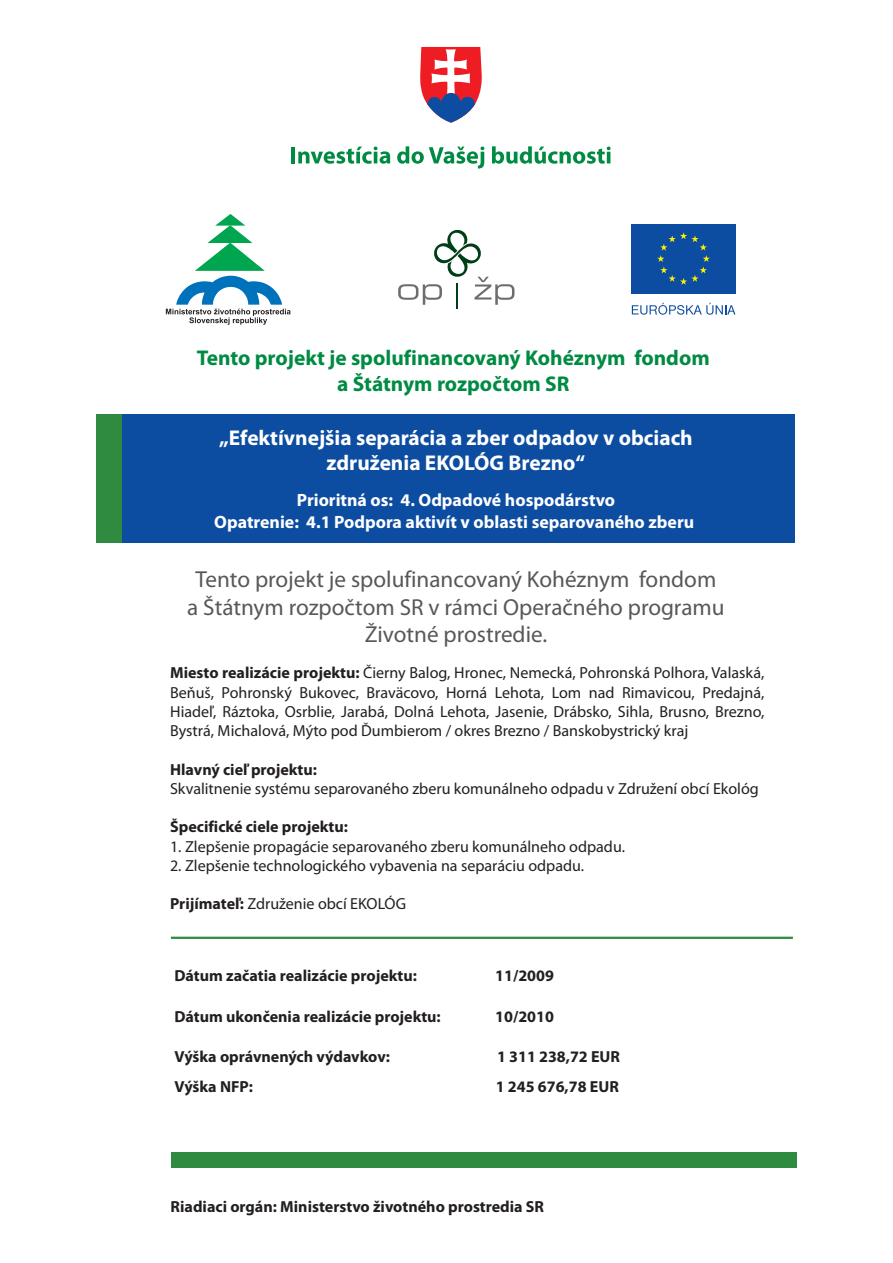
<style>
.page{position:relative;width:893px;height:1263px;background:#fff}
.page>*{position:absolute;margin:0;border:0;box-sizing:border-box;transform-origin:0 0}
.t1{font:23.1px/27.8px "Myriad Pro";color:#57585a;text-align:center}
.t2{font:700 21.45px/25.7px "Myriad Pro";color:#fff;text-align:center}
.t3{font:700 21.45px/25.7px "Myriad Pro";color:#008b43;text-align:center}
.t4{font:700 17.85px/21.5px "Myriad Pro";color:#fff;text-align:center}
.t5{font:16.05px/19.2px "Myriad Pro";color:#231f20;text-align:justify}
.t6{font:700 16.05px "Myriad Pro";color:#231f20}
.s1{font-weight:700}
</style>
<div class="page">
<div style="left:107px;top:414px;width:688px;height:129px;background:#0d4da1"></div>
<hr style="left:171px;top:937px;width:622px;height:2px;background:#2f8b40">
<div style="left:171px;top:1153px;width:626px;height:15px;background:#2f8b40"></div>
<div style="left:96px;top:414px;width:26px;height:129px;background:#2f8b40"></div>
<svg style="left:420px;top:47px;width:62px;height:76px"></svg>
<hr style="left:292px;top:147px;width:3px;height:16px;background:#008b43">
<svg style="left:298px;top:147px;width:92px;height:17px"></svg>
<svg style="left:397px;top:146px;width:87px;height:23px"></svg>
<svg style="left:492px;top:146px;width:119px;height:18px"></svg>
<svg style="left:166px;top:214px;width:125px;height:111px"></svg>
<div style="left:631px;top:224px;width:105px;height:70px;background:#0d4da1"></div>
<svg style="left:657px;top:232px;width:53px;height:53px"></svg>
<svg style="left:632px;top:303px;width:103px;height:12px"></svg>
<svg style="left:398px;top:230px;width:116px;height:79px"></svg>
<h2 class="t3" style="left:197px;top:345px;width:514px">Tento projekt je spolufinancovaný Kohéznym fondom a Štátnym rozpočtom SR</h2>
<h2 class="t2" style="left:219px;top:424px;width:475px">„Efektívnejšia separácia a zber odpadov v obciach združenia EKOLÓG Brezno“</h2>
<p class="t4" style="left:214px;top:489px;width:481px">Prioritná os: 4. Odpadové hospodárstvo<br>Opatrenie: 4.1 Podpora aktivít v oblasti separovaného zberu</p>
<h1 class="t1" style="left:187px;top:565px;width:539px">Tento projekt je spolufinancovaný Kohéznym fondom a Štátnym rozpočtom SR v rámci Operačného programu<br>Životné prostredie.</h1>
<p class="t5" style="left:170px;top:663px;width:596px"><span class="s1">Miesto realizácie projektu:</span> Čierny Balog, Hronec, Nemecká, Pohronská Polhora, Valaská, Beňuš, Pohronský Bukovec, Braväcovo, Horná Lehota, Lom nad Rimavicou, Predajná, Hiadeľ, Ráztoka, Osrblie, Jarabá, Dolná Lehota, Jasenie, Drábsko, Sihla, Brusno, Brezno, Bystrá, Michalová, Mýto pod Ďumbierom / okres Brezno / Banskobystrický kraj</p>
<p class="t6" style="left:170px;top:759px;width:148px">Hlavný cieľ projektu:</p>
<p class="t5" style="left:170px;top:779px;width:590px">Skvalitnenie systému separovaného zberu komunálneho odpadu v Združení obcí Ekológ</p>
<p class="t6" style="left:170px;top:816px;width:179px">Špecifické ciele projektu:</p>
<p class="t5" style="left:170px;top:836px;width:456px">1. Zlepšenie propagácie separovaného zberu komunálneho odpadu.</p>
<p class="t5" style="left:170px;top:856px;width:416px">2. Zlepšenie technologického vybavenia na separáciu odpadu.</p>
<p class="t5" style="left:170px;top:894px;width:237px"><span class="s1">Prijímateľ:</span> Združenie obcí EKOLÓG</p>
<p class="t6" style="left:174px;top:965px;width:244px">Dátum začatia realizácie projektu:</p>
<p class="t6" style="left:495px;top:965px;width:60px">11/2009</p>
<p class="t6" style="left:174px;top:1006px;width:268px">Dátum ukončenia realizácie projektu:</p>
<p class="t6" style="left:495px;top:1006px;width:60px">10/2010</p>
<p class="t6" style="left:174px;top:1046px;width:217px">Výška oprávnených výdavkov:</p>
<p class="t6" style="left:497px;top:1046px;width:125px">1 311 238,72 EUR</p>
<p class="t6" style="left:174px;top:1076px;width:80px">Výška NFP:</p>
<p class="t6" style="left:496px;top:1076px;width:125px">1 245 676,78 EUR</p>
<p class="t6" style="left:171px;top:1196px;width:375px">Riadiaci orgán: Ministerstvo životného prostredia SR</p>
</div>
